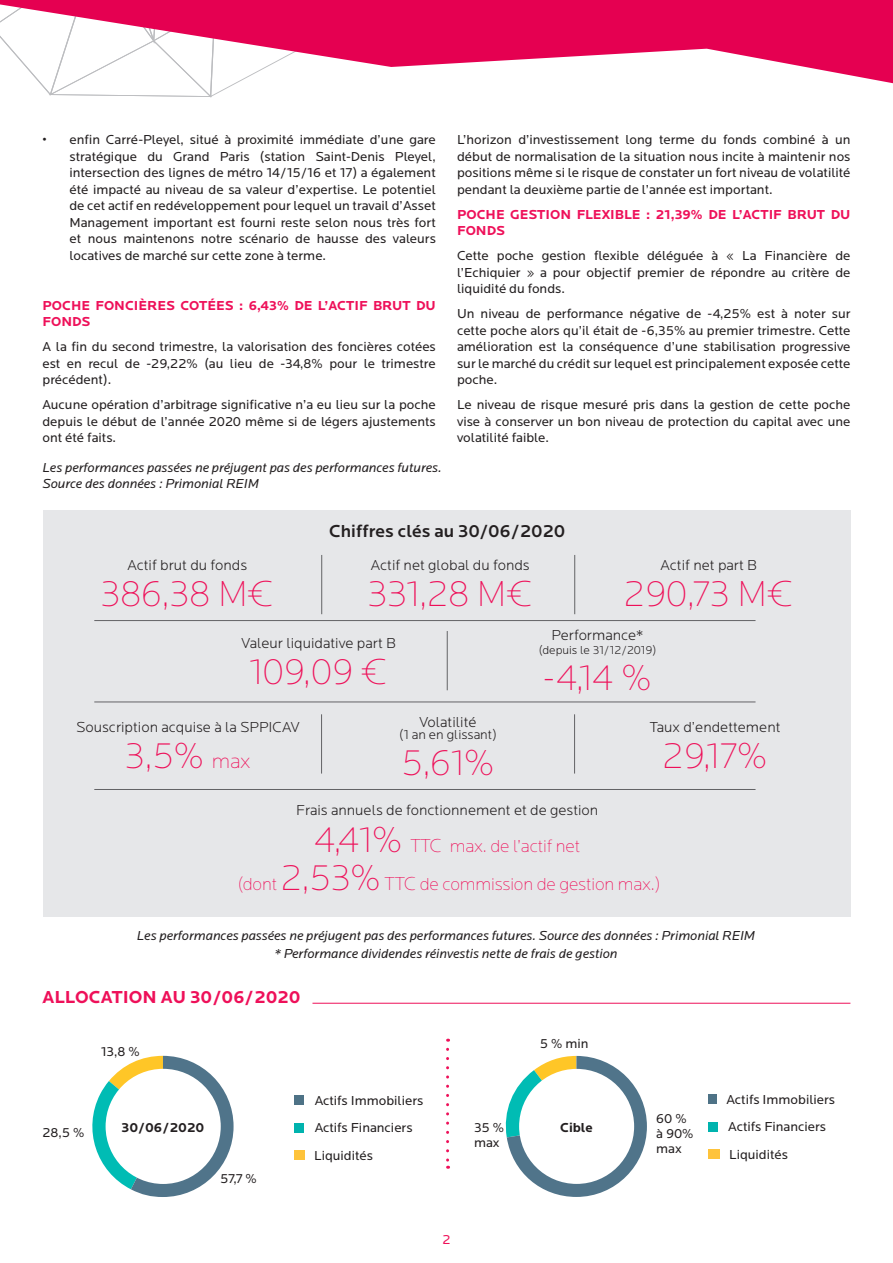
<style>
.page{position:relative;width:893px;height:1263px;background:#fff}
.page>*{position:absolute;margin:0;border:0;box-sizing:border-box;transform-origin:0 0}
.Txt_Chiffres{font:200 37.5px "Locator";letter-spacing:-.01em;color:#ee1059}
.Txt_Chiffres-2{font:200 18px/37.5px "Locator";letter-spacing:-.01em;color:#ee1059;text-align:center}
.Txt_Chiffres-3{font:500 18px "Locator";color:#231f20}
.T2{font:700 18px "Locator";color:#ee1059}
.Txt_Chiffres-4{font:300 15px "Locator";color:#231f20}
.corps{font:13.5px/16.5px "Locator";color:#231f20;text-align:justify}
.corps-2{font:italic 13.5px "Locator";color:#231f20}
.corps-3{font:700 13.5px/16.5px "Locator";color:#ee1059}
.Txt_Chiffres-5{font:300 13.5px "Locator";color:#231f20}
.corps-4{font:700 13.5px "Locator";color:#231f20}
.t1{font:13.5px "Locator";color:#ee1059}
.Txt_Chiffres-6{font:300 12px "Locator";color:#231f20}
.s1{font-size:21px}
.s2{font-size:37.5px}
.s3{font-size:19.5px}
</style>
<div class="page">
<svg style="left:40px;top:83px;width:197px;height:15px"></svg>
<svg style="left:0;top:0;width:893px;height:83px;fill:#e50051"></svg>
<div style="left:43px;top:510px;width:808px;height:406px;background:#e6e7e9"></div>
<hr style="left:321px;top:555px;width:1px;height:59px;background:#636366">
<hr style="left:574px;top:555px;width:1px;height:59px;background:#636366">
<hr style="left:447px;top:631px;width:1px;height:59px;background:#636366">
<hr style="left:321px;top:714px;width:1px;height:59px;background:#636366">
<hr style="left:574px;top:714px;width:1px;height:59px;background:#636366">
<hr style="left:94px;top:620px;width:661px;height:1px;background:#636366">
<hr style="left:94px;top:702px;width:661px;height:1px;background:#636366">
<hr style="left:94px;top:789px;width:661px;height:1px;background:#636366">
<hr style="left:42px;top:1003px;width:808px;height:1px;background:#ee1059">
<div style="left:42px;top:984px;width:270px;height:22px;background:#fff"></div>
<svg style="left:506px;top:1056px;width:141px;height:141px"></svg>
<div style="left:519px;top:1069px;width:115px;height:115px;background:#fff;border-radius:50%"></div>
<svg style="left:92px;top:1056px;width:142px;height:141px"></svg>
<div style="left:106px;top:1069px;width:115px;height:115px;background:#fff;border-radius:50%"></div>
<div style="left:708px;top:1149px;width:11px;height:9px;background:#fec33b"></div>
<div style="left:708px;top:1122px;width:9px;height:9px;background:#00b3ae"></div>
<div style="left:708px;top:1094px;width:8px;height:10px;background:#4e7286"></div>
<svg style="left:446px;top:1049px;width:3px;height:120px"></svg>
<div style="left:294px;top:1150px;width:11px;height:10px;background:#fec33b"></div>
<div style="left:294px;top:1123px;width:10px;height:9px;background:#00b3ae"></div>
<div style="left:294px;top:1095px;width:10px;height:10px;background:#4e7286"></div>
<p class="corps" style="left:69px;top:132px;width:368px;text-indent:-27px">• enfin Carré-Pleyel, situé à proximité immédiate d’une gare stratégique du Grand Paris (station Saint-Denis Pleyel, intersection des lignes de métro 14/15/16 et 17) a également été impacté au niveau de sa valeur d’expertise. Le potentiel de cet actif en redéveloppement pour lequel un travail d’Asset Management important est fourni reste selon nous très fort et nous maintenons notre scénario de hausse des valeurs locatives de marché sur cette zone à terme.</p>
<p class="corps-3" style="left:42px;top:298px;width:395px">POCHE FONCIÈRES COTÉES : 6,43% DE L’ACTIF BRUT DU<br>FONDS</p>
<p class="corps" style="left:42px;top:339px;width:395px">A la fin du second trimestre, la valorisation des foncières cotées est en recul de -29,22% (au lieu de -34,8% pour le trimestre précédent).</p>
<p class="corps" style="left:42px;top:397px;width:395px">Aucune opération d’arbitrage significative n’a eu lieu sur la poche depuis le début de l’année 2020 même si de légers ajustements ont été faits.</p>
<p class="corps-2" style="left:42px;top:459px;width:400px">Les performances passées ne préjugent pas des performances futures.</p>
<p class="corps-2" style="left:42px;top:475px;width:218px">Source des données : Primonial REIM</p>
<p class="corps" style="left:457px;top:132px;width:395px">L’horizon d’investissement long terme du fonds combiné à un début de normalisation de la situation nous incite à maintenir nos positions même si le risque de constater un fort niveau de volatilité pendant la deuxième partie de l’année est important.</p>
<p class="corps-3" style="left:457px;top:206px;width:395px">POCHE GESTION FLEXIBLE : 21,39% DE L’ACTIF BRUT DU<br>FONDS</p>
<p class="corps" style="left:457px;top:248px;width:395px">Cette poche gestion flexible déléguée à « La Financière de l’Echiquier » a pour objectif premier de répondre au critère de liquidité du fonds.</p>
<p class="corps" style="left:457px;top:306px;width:395px">Un niveau de performance négative de -4,25% est à noter sur cette poche alors qu’il était de -6,35% au premier trimestre. Cette amélioration est la conséquence d’une stabilisation progressive sur le marché du crédit sur lequel est principalement exposée cette poche.</p>
<p class="corps" style="left:457px;top:397px;width:395px">Le niveau de risque mesuré pris dans la gestion de cette poche vise à conserver un bon niveau de protection du capital avec une volatilité faible.</p>
<p class="Txt_Chiffres-4" style="left:127px;top:556px;width:121px">Actif brut du fonds</p>
<p class="Txt_Chiffres" style="left:100px;top:573px;width:175px">386,38 M€</p>
<p class="Txt_Chiffres-3" style="left:329px;top:520px;width:238px">Chiffres clés au 30/06/2020</p>
<p class="Txt_Chiffres-4" style="left:371px;top:556px;width:160px">Actif net global du fonds</p>
<p class="Txt_Chiffres" style="left:367px;top:573px;width:167px">331,28 M€</p>
<p class="Txt_Chiffres-4" style="left:661px;top:556px;width:98px">Actif net part B</p>
<p class="Txt_Chiffres" style="left:624px;top:573px;width:171px">290,73 M€</p>
<p class="Txt_Chiffres-4" style="left:241px;top:635px;width:156px">Valeur liquidative part B</p>
<p class="Txt_Chiffres" style="left:250px;top:651px;width:140px">109,09 €</p>
<p class="Txt_Chiffres-4" style="left:552px;top:627px;width:93px">Performance*</p>
<p class="Txt_Chiffres-6" style="left:539px;top:643px;width:119px">(depuis le 31/12/2019)</p>
<p class="Txt_Chiffres" style="left:543px;top:656px;width:111px">-4,14 %</p>
<p class="Txt_Chiffres-4" style="left:419px;top:714px;width:58px">Volatilité</p>
<p class="Txt_Chiffres-5" style="left:399px;top:727px;width:99px">(1 an en glissant)</p>
<p class="Txt_Chiffres" style="left:401px;top:742px;width:95px">5,61%</p>
<p class="Txt_Chiffres-4" style="left:76px;top:718px;width:225px">Souscription acquise à la SPPICAV</p>
<p class="Txt_Chiffres" style="left:125px;top:734px;width:127px">3,5% <span class="s1">max</span></p>
<p class="Txt_Chiffres-4" style="left:296px;top:801px;width:304px">Frais annuels de fonctionnement et de gestion</p>
<p class="Txt_Chiffres-2" style="left:238px;top:827px;width:424px"><span class="s2">4,41%</span> <span class="s3">TTC</span> max. de l’actif net<br>(dont <span class="s2">2,53%</span> <span class="s3">TTC</span> de commission de gestion max.)</p>
<p class="Txt_Chiffres-4" style="left:650px;top:719px;width:132px">Taux d’endettement</p>
<p class="Txt_Chiffres" style="left:662px;top:735px;width:107px">29,17%</p>
<p class="corps-2" style="left:137px;top:928px;width:620px">Les performances passées ne préjugent pas des performances futures. Source des données : Primonial REIM</p>
<p class="corps-2" style="left:274px;top:946px;width:345px">* Performance dividendes réinvestis nette de frais de gestion</p>
<p class="T2" style="left:42px;top:986px;width:260px">ALLOCATION AU 30/06/2020</p>
<p class="corps" style="left:101px;top:1043px;width:40px">13,8 %</p>
<p class="corps" style="left:42px;top:1125px;width:44px">28,5 %</p>
<p class="corps-4" style="left:122px;top:1120px;width:84px">30/06/2020</p>
<p class="corps" style="left:220px;top:1170px;width:38px">57,7 %</p>
<p class="corps" style="left:315px;top:1092px;width:110px">Actifs Immobiliers</p>
<p class="corps" style="left:315px;top:1119px;width:99px">Actifs Financiers</p>
<p class="corps" style="left:314px;top:1147px;width:60px">Liquidités</p>
<p class="t1" style="left:442px;top:1232px;width:10px">2</p>
<p class="corps" style="left:474px;top:1119px;width:32px">35 %</p>
<p class="corps" style="left:474px;top:1134px;width:27px">max</p>
<p class="corps" style="left:540px;top:1035px;width:50px">5 % min</p>
<p class="corps-4" style="left:560px;top:1119px;width:34px">Cible</p>
<p class="corps" style="left:656px;top:1111px;width:32px">60 %</p>
<p class="corps" style="left:656px;top:1126px;width:39px">à 90%</p>
<p class="corps" style="left:656px;top:1141px;width:27px">max</p>
<p class="corps" style="left:726px;top:1091px;width:110px">Actifs Immobiliers</p>
<p class="corps" style="left:728px;top:1118px;width:99px">Actifs Financiers</p>
<p class="corps" style="left:729px;top:1146px;width:60px">Liquidités</p>
</div>
